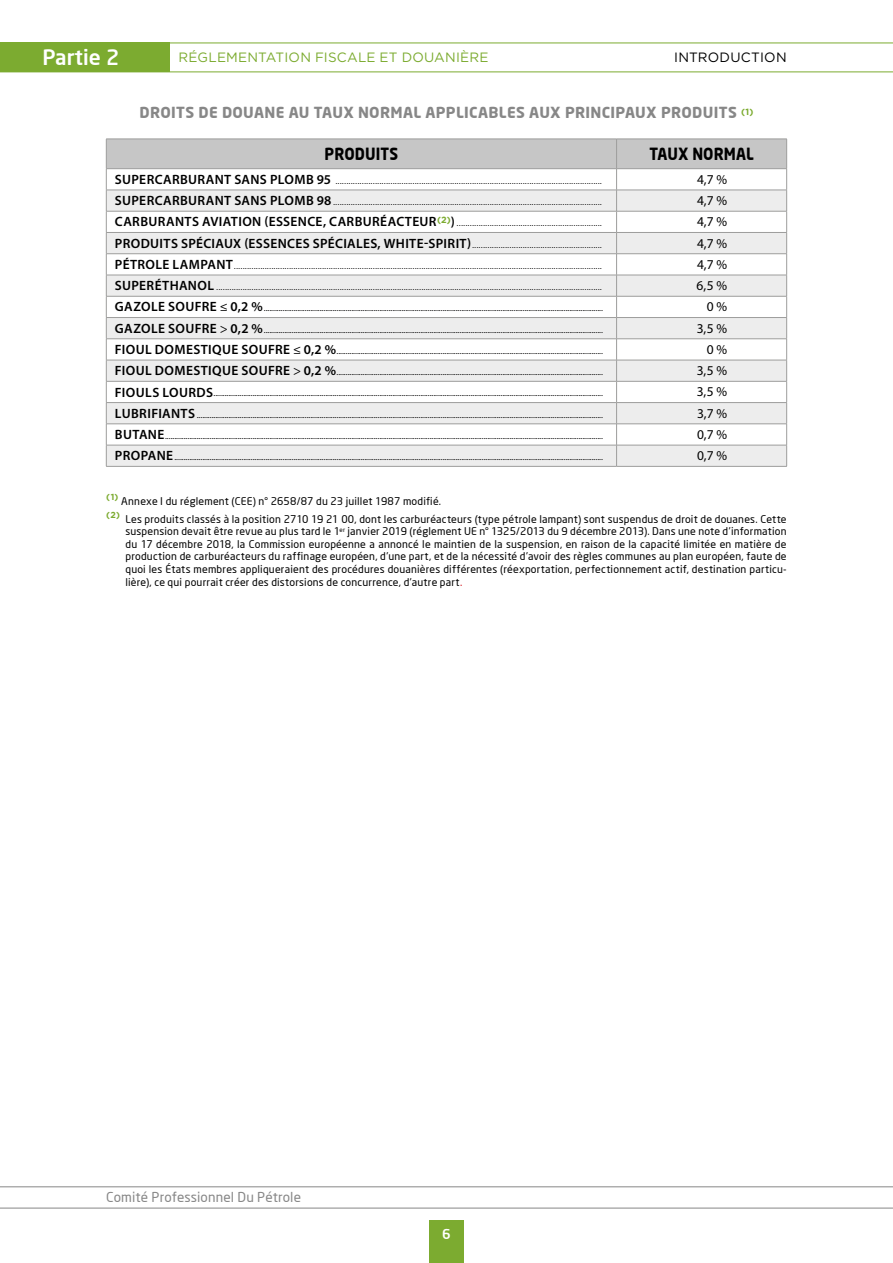
<style>
.page{position:relative;width:893px;height:1263px;background:#fff}
.page>*{position:absolute;margin:0;border:0;box-sizing:border-box;transform-origin:0 0}
.t1{font:500 21px "Neo Sans";color:#fff}
.t2{font:700 16.5px "Neo Sans";letter-spacing:.005em;color:#000;scale:.9 1}
.t3{font:700 15px "Neo Sans";letter-spacing:.02em;color:#878787}
.t4{font:13.5px "Myriad Pro";color:#000}
.t5{font:13.5px "Gotham";letter-spacing:.015em;color:#7cab30}
.t6{font:13.5px "Neo Sans";letter-spacing:.01em;color:#878787}
.t7{font:13.5px "Gotham";letter-spacing:.02em;color:#000}
.t8{font:500 13.5px "Neo Sans";color:#fff}
.t9{font:10.5px/12.6px "Neo Sans";letter-spacing:.02em;color:#000;text-align:justify}
.t10{font:9px "Myriad Pro";color:#000}
.t11{font:9px "Gotham";color:#000}
.t12{font:700 8.7px "Gotham";color:#7cab30}
.s1{font-family:"Myriad Pro";font-weight:600;font-size:13.5px}
.s2{font-weight:600;font-size:13.5px}
.s3{font-size:13.5px}
.s4{color:#d20a11}
</style>
<div class="page">
<hr style="left:0;top:43px;width:893px;height:1px;background:#7cab30">
<hr style="left:0;top:72px;width:893px;height:1px;background:#7cab30">
<hr style="left:0;top:1186px;width:893px;height:1px;background:#878787">
<hr style="left:0;top:1208px;width:893px;height:1px;background:#878787">
<div style="left:0;top:43px;width:170px;height:29px;background:#7cab30"></div>
<div style="left:429px;top:1220px;width:34px;height:43px;background:#7cab30"></div>
<hr style="left:106px;top:466px;width:511px;height:1px;background:#9d9d9c">
<hr style="left:617px;top:466px;width:170px;height:1px;background:#9d9d9c">
<svg style="left:106px;top:139px;width:681px;height:327px"></svg>
<hr style="left:106px;top:168px;width:511px;height:1px;background:#9d9d9c">
<hr style="left:617px;top:168px;width:170px;height:1px;background:#9d9d9c">
<h1 class="t1" style="left:43px;top:44px;width:78px">Partie 2</h1>
<h3 class="t7" style="left:674px;top:49px;width:114px">INTRODUCTION</h3>
<h3 class="t5" style="left:179px;top:49px;width:311px">RÉGLEMENTATION FISCALE ET DOUANIÈRE</h3>
<h3 class="t3" style="left:140px;top:103px;width:615px">DROITS DE DOUANE AU TAUX NORMAL APPLICABLES AUX PRINCIPAUX PRODUITS <sup>(1)</sup></h3>
<h2 class="t2" style="left:325px;top:143px;width:83px">PRODUITS</h2>
<h2 class="t2" style="left:649px;top:143px;width:118px">TAUX NORMAL</h2>
<p class="t11" style="left:115px;top:175px;width:489px"><span class="s1">SUPERCARBURANT SANS PLOMB 95</span> .........................................................................................................................</p>
<h3 class="t4" style="left:697px;top:171px;width:32px">4,7 %</h3>
<p class="t11" style="left:115px;top:196px;width:489px"><span class="s1">SUPERCARBURANT SANS PLOMB 98</span> ..........................................................................................................................</p>
<h3 class="t4" style="left:697px;top:192px;width:32px">4,7 %</h3>
<p class="t11" style="left:115px;top:217px;width:489px"><span class="s1">CARBURANTS AVIATION (ESSENCE, CARBURÉACTEUR</span><sup>(2)</sup><span class="s1">)</span> ..................................................................</p>
<h3 class="t4" style="left:697px;top:214px;width:32px">4,7 %</h3>
<p class="t11" style="left:115px;top:239px;width:489px"><span class="s1">PRODUITS SPÉCIAUX (ESSENCES SPÉCIALES, WHITE-SPIRIT)</span>...........................................................</p>
<h3 class="t4" style="left:697px;top:235px;width:32px">4,7 %</h3>
<p class="t11" style="left:115px;top:260px;width:489px"><span class="s1">PÉTROLE LAMPANT</span>.......................................................................................................................................................................</p>
<h3 class="t4" style="left:697px;top:256px;width:32px">4,7 %</h3>
<p class="t11" style="left:115px;top:281px;width:489px"><span class="s1">SUPERÉTHANOL</span> ...............................................................................................................................................................................</p>
<h3 class="t4" style="left:697px;top:277px;width:32px">6,5 %</h3>
<p class="t10" style="left:115px;top:303px;width:489px"><span class="s2">GAZOLE SOUFRE</span> <span class="s3">≤</span> <span class="s2">0,2 %</span>......................................................................................................................................................................................</p>
<h3 class="t4" style="left:707px;top:299px;width:22px">0 %</h3>
<p class="t10" style="left:115px;top:324px;width:489px"><span class="s2">GAZOLE SOUFRE</span> <span class="s3">&gt;</span> <span class="s2">0,2 %</span>......................................................................................................................................................................................</p>
<h3 class="t4" style="left:697px;top:320px;width:32px">3,5 %</h3>
<p class="t10" style="left:115px;top:345px;width:489px"><span class="s2">FIOUL DOMESTIQUE SOUFRE</span> <span class="s3">≤</span> <span class="s2">0,2 %</span>...............................................................................................................................................</p>
<h3 class="t4" style="left:707px;top:341px;width:22px">0 %</h3>
<p class="t10" style="left:115px;top:367px;width:489px"><span class="s2">FIOUL DOMESTIQUE SOUFRE</span> <span class="s3">&gt;</span> <span class="s2">0,2 %</span>...............................................................................................................................................</p>
<h3 class="t4" style="left:697px;top:362px;width:32px">3,5 %</h3>
<p class="t10" style="left:115px;top:388px;width:489px"><span class="s2">FIOULS LOURDS</span>.................................................................................................................................................................................................................</p>
<h3 class="t4" style="left:697px;top:384px;width:32px">3,5 %</h3>
<p class="t10" style="left:115px;top:409px;width:489px"><span class="s2">LUBRIFIANTS</span> ..........................................................................................................................................................................................................................</p>
<h3 class="t4" style="left:697px;top:405px;width:32px">3,7 %</h3>
<p class="t10" style="left:115px;top:430px;width:489px"><span class="s2">BUTANE</span>...........................................................................................................................................................................................................................................</p>
<h3 class="t4" style="left:697px;top:426px;width:32px">0,7 %</h3>
<p class="t10" style="left:115px;top:452px;width:489px"><span class="s2">PROPANE</span>......................................................................................................................................................................................................................................</p>
<h3 class="t4" style="left:697px;top:447px;width:32px">0,7 %</h3>
<p class="t12" style="left:106px;top:491px;width:14px">(1)</p>
<p class="t9" style="left:121px;top:494px;width:321px">Annexe I du réglement (CEE) n° 2658/87 du 23 juillet 1987 modifié.</p>
<p class="t12" style="left:106px;top:509px;width:15px">(2)</p>
<p class="t9" style="left:125px;top:512px;width:663px">Les produits classés à la position 2710 19 21 00, dont les carburéacteurs (type pétrole lampant) sont suspendus de droit de douanes. Cette suspension devait être revue au plus tard le 1<sup>er</sup> janvier 2019 (réglement UE n° 1325/2013 du 9 décembre 2013). Dans une note d’information du 17 décembre 2018, la Commission européenne a annoncé le maintien de la suspension, en raison de la capacité limitée en matière de production de carburéacteurs du raffinage européen, d’une part, et de la nécessité d’avoir des règles communes au plan européen, faute de quoi les États membres appliqueraient des procédures douanières différentes (réexportation, perfectionnement actif, destination particu&shy;lière), ce qui pourrait créer des distorsions de concurrence, d’autre part<span class="s4">.</span></p>
<h3 class="t6" style="left:106px;top:1189px;width:196px">Comité Professionnel Du Pétrole</h3>
<h3 class="t8" style="left:442px;top:1226px;width:10px">6</h3>
</div>
